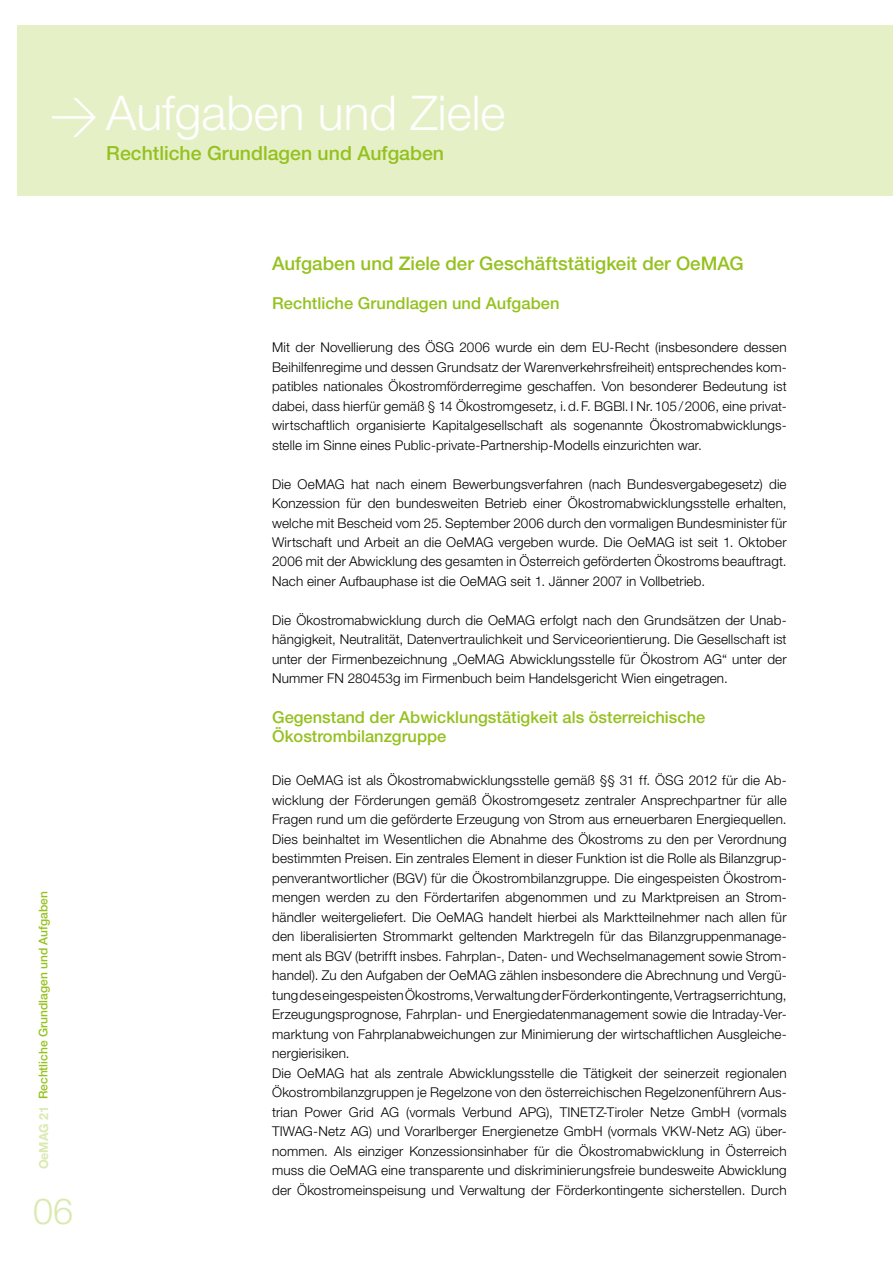
<style>
.page{position:relative;width:893px;height:1263px;background:#fff}
.page>*{position:absolute;margin:0;border:0;box-sizing:border-box;transform-origin:0 0}
.t1{font:300 48px "Helvetica Neue";color:#fff}
.t2{font:300 36px "Helvetica Neue";color:#dae9b0}
.t3{font:500 19.5px "Helvetica Neue";color:#95c11f}
.t4{font:500 18.75px "Helvetica Neue";color:#95c11f}
.t5{font:500 16.5px/19.5px "Helvetica Neue";color:#95c11f}
.t6{font:300 13.5px/19.5px "Helvetica Neue";letter-spacing:.01em;color:#000;text-align:justify}
.t7{font:700 12.45px "Helvetica Neue";color:#dae9b0}
.t8{font:500 12px "Helvetica Neue";color:#95c11f}
.s1{font-family:"DIN"}
</style>
<div class="page">
<div style="left:17px;top:26px;width:876px;height:170px;background:#e5f0c7"></div>
<h1 class="t1" style="left:50px;top:83px;width:457px"><span class="s1">&gt;</span>Aufgaben und Ziele</h1>
<h3 class="t3" style="left:106px;top:141px;width:339px">Rechtliche Grundlagen und Aufgaben</h3>
<p class="t8" style="left:36px;top:1099px;width:209px;rotate:-90deg">Rechtliche Grundlagen und Aufgaben</p>
<p class="t7" style="left:36px;top:1169px;width:65px;rotate:-90deg">OeMAG 21</p>
<h2 class="t2" style="left:33px;top:1189px;width:42px">06</h2>
<h3 class="t4" style="left:272px;top:252px;width:473px">Aufgaben und Ziele der Geschäftstätigkeit der OeMAG</h3>
<p class="t5" style="left:272px;top:293px;width:289px">Rechtliche Grundlagen und Aufgaben</p>
<p class="t6" style="left:272px;top:337px;width:516px">Mit der Novellierung des ÖSG 2006 wurde ein dem EU-Recht (insbesondere dessen Beihilfenregime und dessen Grundsatz der Warenverkehrsfreiheit) entsprechendes kom&shy;patibles nationales Ökostromförderregime geschaffen. Von besonderer Bedeutung ist dabei, dass hierfür gemäß § 14 Ökostromgesetz, i.d.F. BGBl.I Nr.105/2006, eine privat&shy;wirtschaftlich organisierte Kapitalgesellschaft als sogenannte Ökostromabwicklungs&shy;stelle im Sinne eines Public-private-Partnership-Modells einzurichten war.</p>
<p class="t6" style="left:272px;top:474px;width:516px">Die OeMAG hat nach einem Bewerbungsverfahren (nach Bundesvergabegesetz) die Konzession für den bundesweiten Betrieb einer Ökostromabwicklungsstelle erhalten, welche mit Bescheid vom 25. September 2006 durch den vormaligen Bundesminister für Wirtschaft und Arbeit an die OeMAG vergeben wurde. Die OeMAG ist seit 1. Oktober 2006 mit der Abwicklung des gesamten in Österreich geförderten Ökostroms beauftragt.<br>Nach einer Aufbauphase ist die OeMAG seit 1. Jänner 2007 in Vollbetrieb.</p>
<p class="t6" style="left:272px;top:610px;width:516px">Die Ökostromabwicklung durch die OeMAG erfolgt nach den Grundsätzen der Unab&shy;hängigkeit, Neutralität, Datenvertraulichkeit und Serviceorientierung. Die Gesellschaft ist unter der Firmenbezeichnung „OeMAG Abwicklungsstelle für Ökostrom AG“ unter der Nummer FN 280453g im Firmenbuch beim Handelsgericht Wien eingetragen.</p>
<p class="t5" style="left:272px;top:707px;width:435px">Gegenstand der Abwicklungstätigkeit als österreichische<br>Ökostrombilanzgruppe</p>
<p class="t6" style="left:272px;top:770px;width:516px;text-align:left">Die OeMAG ist als Ökostromabwicklungsstelle gemäß §§ 31 ff. ÖSG 2012 für die Ab&shy;wicklung der Förderungen gemäß Ökostromgesetz zentraler Ansprechpartner für alle Fragen rund um die geförderte Erzeugung von Strom aus erneuerbaren Energiequellen.<br>Dies beinhaltet im Wesentlichen die Abnahme des Ökostroms zu den per Verordnung bestimmten Preisen. Ein zentrales Element in dieser Funktion ist die Rolle als Bilanzgrup&shy;penverantwortlicher (BGV) für die Ökostrombilanzgruppe. Die eingespeisten Ökostrom&shy;mengen werden zu den Fördertarifen abgenommen und zu Marktpreisen an Strom&shy;händler weitergeliefert. Die OeMAG handelt hierbei als Marktteilnehmer nach allen für den liberalisierten Strommarkt geltenden Marktregeln für das Bilanzgruppenmanage&shy;ment als BGV (betrifft insbes. Fahrplan-, Daten- und Wechselmanagement sowie Strom&shy;handel). Zu den Aufgaben der OeMAG zählen insbesondere die Abrechnung und Vergü&shy;tung des eingespeisten Ökostroms, Verwaltung der Förderkontingente, Vertragserrichtung, Erzeugungsprognose, Fahrplan- und Energiedatenmanagement sowie die Intraday-Ver&shy;marktung von Fahrplanabweichungen zur Minimierung der wirtschaftlichen Ausgleiche&shy;nergierisiken.<br>Die OeMAG hat als zentrale Abwicklungsstelle die Tätigkeit der seinerzeit regionalen Ökostrombilanzgruppen je Regelzone von den österreichischen Regelzonenführern Aus&shy;trian Power Grid AG (vormals Verbund APG), TINETZ-Tiroler Netze GmbH (vormals TIWAG-Netz AG) und Vorarlberger Energienetze GmbH (vormals VKW-Netz AG) über&shy;nommen. Als einziger Konzessionsinhaber für die Ökostromabwicklung in Österreich muss die OeMAG eine transparente und diskriminierungsfreie bundesweite Abwicklung der Ökostromeinspeisung und Verwaltung der Förderkontingente sicherstellen. Durch</p>
</div>
